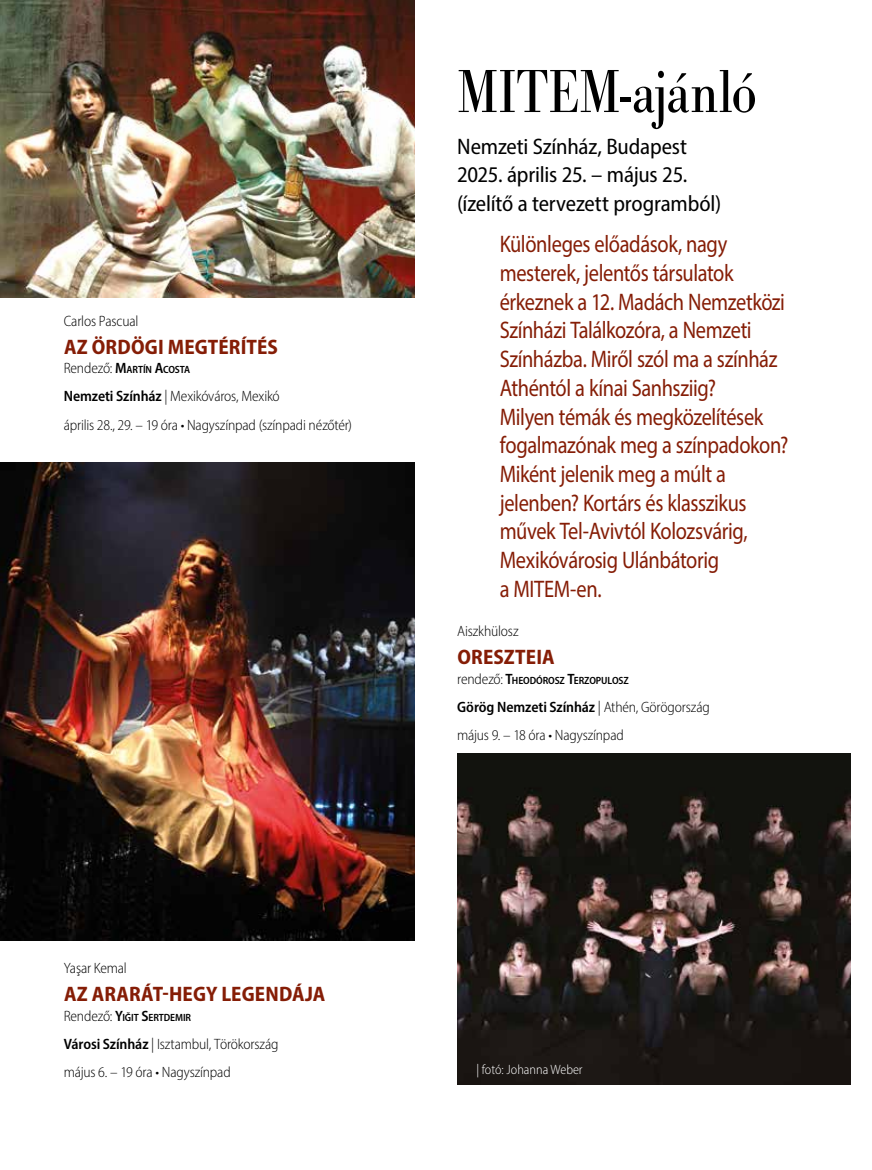
<style>
.page{position:relative;width:872px;height:1170px;background:#fff}
.page>*{position:absolute;margin:0;border:0;box-sizing:border-box;transform-origin:0 0}
.t1{font:63px "Bodoni URW";color:#000;scale:.85 1}
.t2{font:24px/28.7px "Myriad Pro";letter-spacing:-.02em;color:#851d06;scale:.85 1}
.t3{font:semi-condensed 22.5px/28.7px "Myriad Pro";letter-spacing:-.01em;color:#000}
.t4{font:700 semi-condensed 21px "Myriad Pro";letter-spacing:.01em;color:#851d06}
.t5{font:300 semi-condensed 15px/28px "Myriad Pro";letter-spacing:-.015em;color:#000}
.t6{font:300 semi-condensed 13.5px "Myriad Pro";color:#fff}
.t7{font:600 semi-condensed 10.5px "Myriad Pro";letter-spacing:-.01em;color:#000}
.s1{font-weight:300;font-size:15px}
.s2{font-size:15px}
.s3{font-weight:600}
</style>
<div class="page">
<img style="left:0;top:0;width:415px;height:297px">
<img style="left:0;top:462px;width:415px;height:478px">
<img style="left:457px;top:753px;width:393px;height:331px">
<p class="t5" style="left:64px;top:307px;width:76px">Carlos Pascual</p>
<p class="t4" style="left:64px;top:333px;width:215px">AZ ÖRDÖGI MEGTÉRÍTÉS</p>
<p class="t7" style="left:64px;top:363px;width:128px"><span class="s1">Rendező:</span> <span class="s2">M</span>ARTÍN <span class="s2">A</span>COSTA</p>
<p class="t5" style="left:64px;top:382px;width:290px"><span class="s3">Nemzeti Színház</span> | Mexikóváros, Mexikó<br>április 28., 29. – 19 óra • Nagyszínpad (színpadi nézőtér)</p>
<p class="t5" style="left:64px;top:954px;width:65px">Yaşar Kemal</p>
<p class="t4" style="left:64px;top:980px;width:263px">AZ ARARÁT-HEGY LEGENDÁJA</p>
<p class="t7" style="left:64px;top:1010px;width:129px"><span class="s1">Rendező:</span> <span class="s2">Y</span>IĞIT <span class="s2">S</span>ERTDEMIR</p>
<p class="t5" style="left:64px;top:1029px;width:216px"><span class="s3">Városi Színház</span> | Isztambul, Törökország május 6. – 19 óra • Nagyszínpad</p>
<h1 class="t1" style="left:457px;top:54px;width:354px">MITEM-ajánló</h1>
<p class="t3" style="left:457px;top:131px;width:265px">Nemzeti Színház, Budapest<br>2025. április 25. – május 25. (ízelítő a tervezett programból)</p>
<p class="t2" style="left:500px;top:229px;width:341px">Különleges előadások, nagy mesterek, jelentős társulatok érkeznek a 12. Madách Nemzetközi<br>Színházi Találkozóra, a Nemzeti<br>Színházba. Miről szól ma a színház<br>Athéntól a kínai Sanhsziig?<br>Milyen témák és megközelítések fogalmazónak meg a színpadokon?<br>Miként jelenik meg a múlt a jelenben? Kortárs és klasszikus művek Tel-Avivtól Kolozsvárig,<br>Mexikóvárosig Ulánbátorig<br>a MITEM-en.</p>
<p class="t5" style="left:457px;top:617px;width:63px">Aiszkhülosz</p>
<p class="t4" style="left:457px;top:643px;width:99px">ORESZTEIA</p>
<p class="t7" style="left:457px;top:673px;width:173px"><span class="s1">rendező:</span> <span class="s2">T</span>HEODÓROSZ <span class="s2">T</span>ERZOPULOSZ</p>
<p class="t5" style="left:457px;top:692px;width:254px"><span class="s3">Görög Nemzeti Színház</span> | Athén, Görögország május 9. – 18 óra • Nagyszínpad</p>
<p class="t6" style="left:476px;top:1060px;width:108px">| fotó: Johanna Weber</p>
</div>
